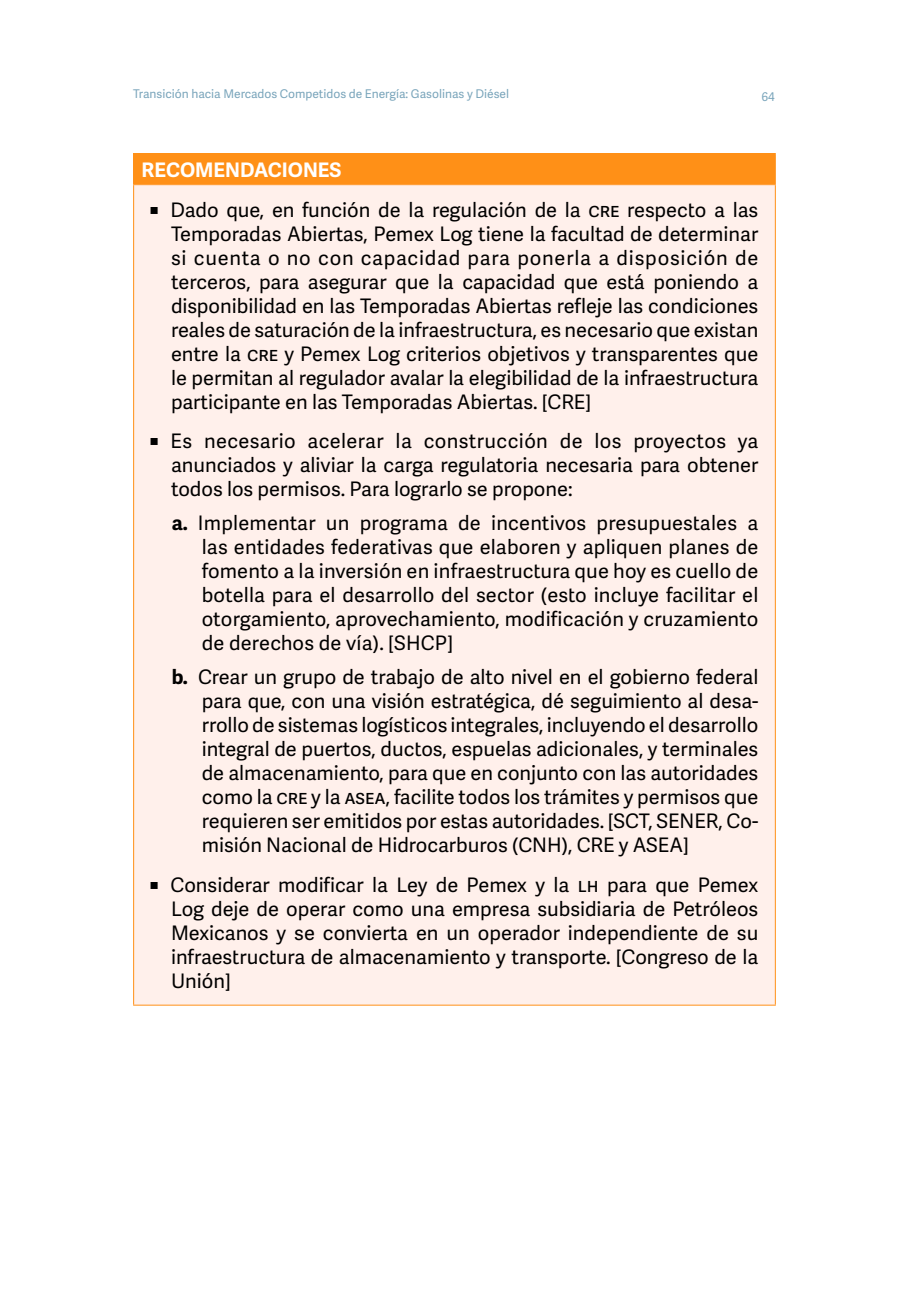
<style>
.page{position:relative;width:908px;height:1304px;background:#fff}
.page>*{position:absolute;margin:0;border:0;box-sizing:border-box;transform-origin:0 0}
.t1{font:20px/24px "Adelle Sans";color:#000;text-align:justify}
.Basic{font:700 20px "Adelle Sans";color:#fff}
.t2{font:12px "Adelle Sans";color:#7aa5bb}
.s1{font-family:"Adelle PE"}
.s2{font-weight:700}
</style>
<div class="page">
<div style="left:134px;top:154px;width:641px;height:31px;background:#ff9017"></div>
<div style="left:134px;top:185px;width:641px;height:820px;background:#fff0eb"></div>
<hr style="left:133px;top:153px;width:642px;height:1px;background:#ff9017">
<hr style="left:133px;top:154px;width:1px;height:30px;background:#ff9017">
<hr style="left:133px;top:184px;width:642px;height:1px;background:#ff9017">
<hr style="left:133px;top:185px;width:1px;height:820px;background:#ff9017">
<hr style="left:774px;top:185px;width:1px;height:820px;background:#ff9017">
<hr style="left:133px;top:1005px;width:642px;height:1px;background:#ff9017">
<p class="t2" style="left:133px;top:85px;width:377px">Transición hacia Mercados Competidos de Energía: Gasolinas y Diésel</p>
<p class="t2" style="left:761px;top:88px;width:15px">64</p>
<p class="Basic" style="left:142px;top:155px;width:201px">RECOMENDACIONES</p>
<p class="t1" style="left:171px;top:197px;width:588px;text-indent:-23px"><span class="s1">Ц</span> Dado que, en función de la regulación de la cre respecto a las Temporadas Abiertas, Pemex Log tiene la facultad de determinar si cuenta o no con capacidad para ponerla a disposición de terceros, para asegurar que la capacidad que está poniendo a disponibilidad en las Temporadas Abiertas refleje las condiciones reales de saturación de la infraestructura, es necesario que existan entre la cre y Pemex Log criterios objetivos y transparentes que le permitan al regulador avalar la elegibilidad de la infraestructura participante en las Temporadas Abiertas. [CRE]</p>
<p class="t1" style="left:171px;top:429px;width:588px;text-indent:-23px"><span class="s1">Ц</span> Es necesario acelerar la construcción de los proyectos ya anunciados y aliviar la carga regulatoria necesaria para obtener todos los permisos. Para lograrlo se propone:</p>
<p class="t1" style="left:202px;top:511px;width:558px;text-indent:-30px"><span class="s2">a.</span> Implementar un programa de incentivos presupuestales a las entidades federativas que elaboren y apliquen planes de fomento a la inversión en infraestructura que hoy es cuello de botella para el desarrollo del sector (esto incluye facilitar el otorgamiento, aprovechamiento, modificación y cruzamiento de derechos de vía). [SHCP]</p>
<p class="t1" style="left:202px;top:665px;width:558px;text-indent:-30px"><span class="s2">b.</span> Crear un grupo de trabajo de alto nivel en el gobierno federal para que, con una visión estratégica, dé seguimiento al desa&shy;rrollo de sistemas logísticos integrales, incluyendo el desarrollo integral de puertos, ductos, espuelas adicionales, y terminales de almacenamiento, para que en conjunto con las autoridades como la cre y la asea, facilite todos los trámites y permisos que requieren ser emitidos por estas autoridades. [SCT, SENER, Co&shy;misión Nacional de Hidrocarburos (CNH), CRE y ASEA]</p>
<p class="t1" style="left:171px;top:872px;width:588px;text-indent:-23px"><span class="s1">Ц</span> Considerar modificar la Ley de Pemex y la lh para que Pemex Log deje de operar como una empresa subsidiaria de Petróleos Mexicanos y se convierta en un operador independiente de su infraestructura de almacenamiento y transporte. [Congreso de la Unión]</p>
</div>
